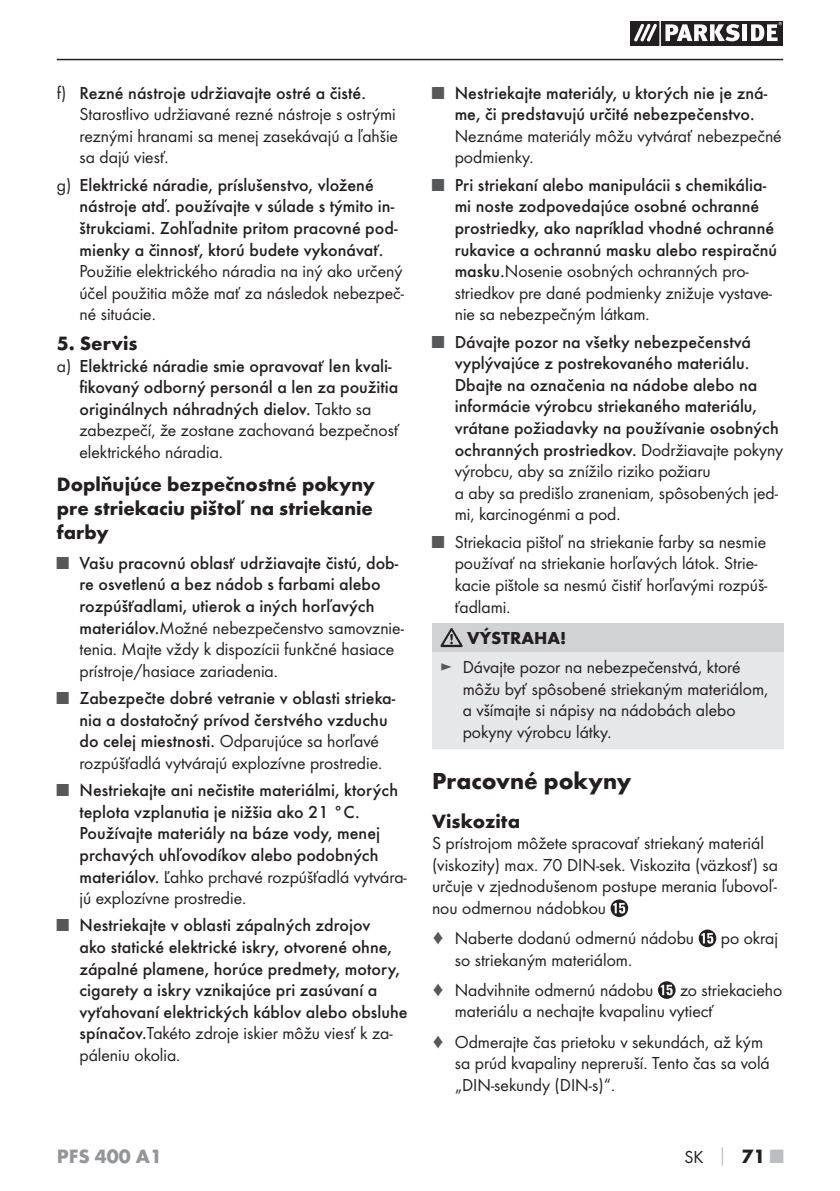
<style>
.page{position:relative;width:840px;height:1191px;background:#fff}
.page>*{position:absolute;margin:0;border:0;box-sizing:border-box;transform-origin:0 0}
.t1{font:700 24px "Futura";color:#231f20}
.t2{font:700 20px/24px "Futura";color:#231f20;text-align:justify}
.t3{font:700 20px "Futura";color:#939598}
.t4{font:18px/21.6px "Futura Boo";color:#231f20}
.t5{font:500 18px/21.6px "Futura";color:#231f20}
.t6{font:700 18px "Futura";color:#231f20}
.s1{font-family:"Futura Boo";font-weight:400}
.s2{font-family:"Futura Boo";font-weight:400;color:#57585a}
.s3{font-family:"Futura";font-weight:500}
.s4{color:#57585a}
.s5{font-family:"Futura";font-weight:700;color:#bcbdc0}
.s6{font-family:"Futura";font-weight:700;font-size:20px}
.s7{font-family:"Futura";font-weight:700;font-size:20px;color:#bcbdc0}
</style>
<div class="page">
<hr style="left:57px;top:59px;width:725px;height:1px;background:#231f20">
<svg style="left:630px;top:21px;width:152px;height:24px"></svg>
<div style="left:432px;top:623px;width:350px;height:29px;background:#d1d2d4"></div>
<div style="left:432px;top:652px;width:350px;height:96px;background:#e6e7e9"></div>
<svg style="left:440px;top:628px;width:22px;height:19px"></svg>
<svg style="left:610px;top:899px;width:17px;height:18px"></svg>
<svg style="left:698px;top:929px;width:18px;height:18px"></svg>
<svg style="left:658px;top:981px;width:17px;height:17px"></svg>
<p class="t5" style="left:57px;top:83px;width:310px"><span class="s1">f)</span> Rezné nástroje udržiavajte ostré a čisté.</p>
<p class="t4" style="left:79px;top:104px;width:320px">Starostlivo udržiavané rezné nástroje s ostrými reznými hranami sa menej zasekávajú a ľahšie sa dajú viesť.</p>
<p class="t5" style="left:79px;top:175px;width:319px;text-indent:-23px"><span class="s1">g)</span> Elektrické náradie, príslušenstvo, vložené nástroje atď. používajte v súlade s týmito in&shy;štrukciami. Zohľadnite pritom pracovné pod&shy;mienky a činnosť, ktorú budete vykonávať.</p>
<p class="t4" style="left:79px;top:261px;width:326px;text-align:justify">Použitie elektrického náradia na iný ako určený účel použitia môže mať za následok nebezpeč&shy;né situácie.</p>
<p class="t2" style="left:57px;top:333px;width:82px">5. Servis</p>
<p class="t5" style="left:79px;top:356px;width:320px;text-indent:-23px"><span class="s1">a)</span> Elektrické náradie smie opravovať len kvali&shy;fikovaný odborný personál a len za použitia originálnych náhradných dielov. <span class="s1">Takto sa</span></p>
<p class="t4" style="left:79px;top:420px;width:321px">zabezpečí, že zostane zachovaná bezpečnosť elektrického náradia.</p>
<p class="t2" style="left:57px;top:473px;width:319px">Doplňujúce bezpečnostné pokyny pre striekaciu pištoľ na striekanie farby</p>
<p class="t5" style="left:57px;top:553px;width:343px;text-align:center"><span class="s2">■</span> Vašu pracovnú oblasť udržiavajte čistú, dob&shy;re osvetlenú a bez nádob s farbami alebo rozpúšťadlami, utierok a iných horľavých</p>
<p class="t4" style="left:79px;top:617px;width:326px"><span class="s3">materiálov.</span>Možné nebezpečenstvo samovznie&shy;tenia. Majte vždy k dispozícii funkčné hasiace prístroje/hasiace zariadenia.</p>
<p class="t5" style="left:79px;top:688px;width:317px;text-indent:-23px"><span class="s2">■</span> Zabezpečte dobré vetranie v oblasti strieka&shy;nia a dostatočný prívod čerstvého vzduchu</p>
<p class="t4" style="left:79px;top:731px;width:304px"><span class="s3">do celej miestnosti.</span> Odparujúce sa horľavé rozpúšťadlá vytvárajú explozívne prostredie.</p>
<p class="t5" style="left:79px;top:780px;width:320px;text-indent:-23px"><span class="s2">■</span> Nestriekajte ani nečistite materiálmi, ktorých teplota vzplanutia je nižšia ako 21 °C.<br>Používajte materiály na báze vody, menej prchavých uhľovodíkov alebo podobných</p>
<p class="t4" style="left:79px;top:866px;width:329px"><span class="s3">materiálov.</span> Ľahko prchavé rozpúšťadlá vytvára&shy;jú explozívne prostredie.</p>
<p class="t5" style="left:79px;top:915px;width:329px;text-indent:-23px"><span class="s2">■</span> Nestriekajte v oblasti zápalných zdrojov<br>ako statické elektrické iskry, otvorené ohne, zápalné plamene, horúce predmety, motory, cigarety a iskry vznikajúce pri zasúvaní a vyťahovaní elektrických káblov alebo obsluhe</p>
<p class="t4" style="left:79px;top:1023px;width:314px"><span class="s3">spínačov.</span>Takéto zdroje iskier môžu viesť k za&shy;páleniu okolia.</p>
<p class="t5" style="left:432px;top:83px;width:336px;text-align:center"><span class="s2">■</span> Nestriekajte materiály, u ktorých nie je zná&shy;me, či predstavujú určité nebezpečenstvo.</p>
<p class="t4" style="left:454px;top:126px;width:328px">Neznáme materiály môžu vytvárať nebezpečné podmienky.</p>
<p class="t5" style="left:454px;top:175px;width:324px;text-indent:-23px"><span class="s2">■</span> Pri striekaní alebo manipulácii s chemikália&shy;mi noste zodpovedajúce osobné ochranné prostriedky, ako napríklad vhodné ochranné rukavice a ochrannú masku alebo respiračnú</p>
<p class="t4" style="left:454px;top:261px;width:319px"><span class="s3">masku.</span>Nosenie osobných ochranných pro&shy;striedkov pre dané podmienky znižuje vystave&shy;nie sa nebezpečným látkam.</p>
<p class="t5" style="left:454px;top:332px;width:330px;text-indent:-23px"><span class="s2">■</span> Dávajte pozor na všetky nebezpečenstvá vyplývajúce z postrekovaného materiálu.<br>Dbajte na označenia na nádobe alebo na informácie výrobcu striekaného materiálu, vrátane požiadavky na používanie osobných ochranných prostriedkov. <span class="s1">Dodržiavajte pokyny</span></p>
<p class="t4" style="left:454px;top:461px;width:325px">výrobcu, aby sa znížilo riziko požiaru<br>a aby sa predišlo zraneniam, spôsobených jed&shy;mi, karcinogénmi a pod.</p>
<p class="t4" style="left:454px;top:532px;width:314px;text-indent:-23px"><span class="s4">■</span> Striekacia pištoľ na striekanie farby sa nesmie používať na striekanie horľavých látok. Strie&shy;kacie pištole sa nesmú čistiť horľavými rozpúš&shy;ťadlami.</p>
<p class="t6" style="left:467px;top:631px;width:101px">VÝSTRAHA!</p>
<p class="t4" style="left:462px;top:657px;width:307px;text-indent:-23px"><span class="s4">►</span> Dávajte pozor na nebezpečenstvá, ktoré môžu byť spôsobené striekaným materiálom, a všímajte si nápisy na nádobách alebo pokyny výrobcu látky.</p>
<h1 class="t1" style="left:432px;top:772px;width:201px">Pracovné pokyny</h1>
<p class="t2" style="left:432px;top:810px;width:90px">Viskozita</p>
<p class="t4" style="left:432px;top:833px;width:347px">S prístrojom môžete spracovať striekaný materiál (viskozity) max. 70 DIN-sek. Viskozita (väzkosť) sa určuje v zjednodušenom postupe merania ľubovoľ&shy;nou odmernou nádobkou</p>
<p class="t4" style="left:432px;top:928px;width:263px"><span class="s4">♦</span> Naberte dodanú odmernú nádobu</p>
<p class="t4" style="left:720px;top:928px;width:59px">po okraj</p>
<p class="t4" style="left:432px;top:945px;width:223px;line-height:30.2px;text-align:center">so striekaným materiálom.<br><span class="s4">♦</span> Nadvihnite odmernú nádobu</p>
<p class="t4" style="left:454px;top:980px;width:329px;text-indent:225px">zo striekacieho materiálu a nechajte kvapalinu vytiecť</p>
<p class="t4" style="left:454px;top:1031px;width:316px;text-indent:-23px"><span class="s4">♦</span> Odmerajte čas prietoku v sekundách, až kým sa prúd kvapaliny nepreruší. Tento čas sa volá „DIN-sekundy (DIN-s)“.</p>
<p class="t3" style="left:57px;top:1148px;width:107px">PFS 400 A1</p>
<p class="t4" style="left:684px;top:1146px;width:100px">SK <span class="s5">│</span> <span class="s6">71</span> <span class="s7">■</span></p>
</div>
